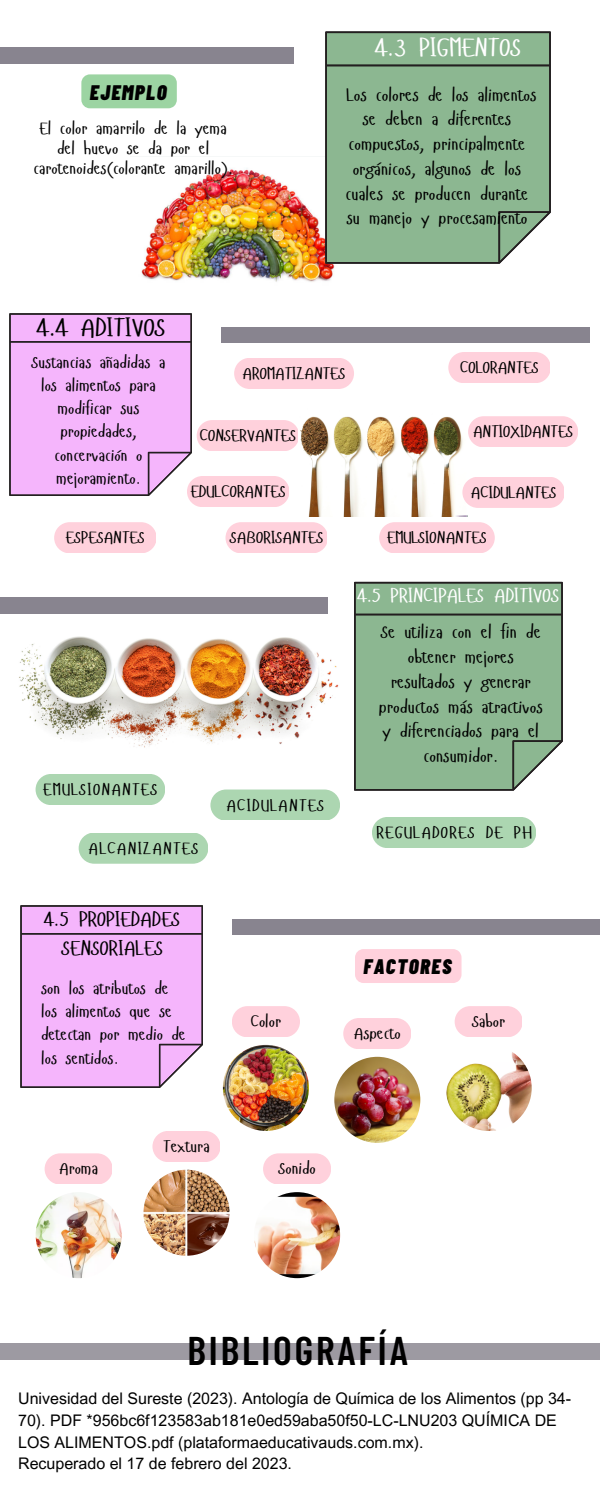
<style>
.page{position:relative;width:600px;height:1500px;background:#fff}
.page>*{position:absolute;margin:0;border:0;box-sizing:border-box;transform-origin:0 0}
.t1{font:600 40px "Barlow Condensed";letter-spacing:.07em;color:#000}
.t2{font:26.1px "Hangyaboly";color:#fff}
.t3{font:26.1px "Hangyaboly";color:#000}
.t4{font:21px/29.2px "Hangyaboly";color:#000;text-align:center}
.t5{font:italic 900 21px "Barlow Condensed";letter-spacing:.07em;color:#000}
.t6{font:20px "Hangyaboly";color:#fff}
.t7{font:18px/24.8px "Hangyaboly";color:#000;text-align:center}
.t8{font:17px/23.2px "Hangyaboly";color:#000;text-align:center}
.t9{font:17px "Hangyaboly";letter-spacing:.07em;color:#000}
.t10{font:16px/21.8px "Arial MT Pro";color:#000}
</style>
<div class="page">
<img style="left:141px;top:168px;width:194px;height:114px">
<svg style="left:325px;top:31px;width:226px;height:233px;background:#8ab28e"></svg>
<svg style="left:20px;top:905px;width:183px;height:183px;background:#eaaff0"></svg>
<div style="left:232px;top:919px;width:368px;height:16px;background:#88848f"></div>
<div style="left:0;top:47px;width:294px;height:16px;background:#88848f"></div>
<img style="left:300px;top:416px;width:168px;height:101px">
<div style="left:221px;top:327px;width:369px;height:16px;background:#88848f"></div>
<div style="left:234px;top:358px;width:120px;height:31px;background:#ffd1dc;border-radius:16px"></div>
<div style="left:448px;top:352px;width:102px;height:31px;background:#ffd1dc"></div>
<div style="left:468px;top:416px;width:110px;height:31px;background:#ffd1dc;border-radius:16px"></div>
<div style="left:462px;top:477px;width:102px;height:31px;background:#ffd1dc"></div>
<svg style="left:9px;top:313px;width:289px;height:194px"></svg>
<div style="left:54px;top:522px;width:101px;height:31px;background:#ffd1dc"></div>
<div style="left:226px;top:522px;width:101px;height:31px;background:#ffd1dc"></div>
<div style="left:379px;top:522px;width:115px;height:31px;background:#ffd1dc;border-radius:16px"></div>
<img style="left:19px;top:636px;width:320px;height:112px">
<svg style="left:354px;top:582px;width:209px;height:209px;background:#8ab28e"></svg>
<div style="left:0;top:597px;width:327px;height:16px;background:#88848f"></div>
<div style="left:36px;top:774px;width:129px;height:31px;background:#acd6b1;border-radius:16px"></div>
<div style="left:210px;top:790px;width:130px;height:30px;background:#acd6b1;border-radius:16px"></div>
<div style="left:79px;top:833px;width:129px;height:30px;background:#acd6b1;border-radius:16px"></div>
<div style="left:372px;top:817px;width:163px;height:31px;background:#acd6b1"></div>
<div style="left:232px;top:1006px;width:67px;height:31px;background:#ffd1dc;border-radius:16px"></div>
<img style="left:223px;top:1045px;width:86px;height:86px;border-radius:50%">
<div style="left:343px;top:1018px;width:68px;height:31px;background:#ffd1dc;border-radius:16px"></div>
<img style="left:334px;top:1057px;width:86px;height:86px;border-radius:50%">
<div style="left:455px;top:1006px;width:67px;height:31px;background:#ffd1dc;border-radius:16px"></div>
<img style="left:446px;top:1045px;width:86px;height:86px;border-radius:50%">
<div style="left:45px;top:1153px;width:67px;height:31px;background:#ffd1dc;border-radius:16px"></div>
<img style="left:36px;top:1192px;width:86px;height:86px;border-radius:50%">
<div style="left:152px;top:1131px;width:68px;height:31px;background:#ffd1dc;border-radius:16px"></div>
<img style="left:144px;top:1170px;width:86px;height:86px;border-radius:50%">
<div style="left:263px;top:1153px;width:68px;height:31px;background:#ffd1dc;border-radius:16px"></div>
<img style="left:254px;top:1192px;width:86px;height:86px;border-radius:50%">
<div style="left:81px;top:74px;width:96px;height:34px;background:#9cd4a2"></div>
<div style="left:355px;top:949px;width:107px;height:34px;background:#ffd1dc"></div>
<div style="left:0;top:1343px;width:600px;height:16px;background:#9d9aa2"></div>
<p class="t5" style="left:90px;top:79px;width:78px">EJEMPLO</p>
<p class="t8" style="left:33px;top:118px;width:201px;line-height:20.2px">El color amarrilo de la yema del huevo se da por el carotenoides(colorante amarillo).</p>
<h2 class="t2" style="left:375px;top:31px;width:148px">4.3 PIGMENTOS</h2>
<p class="t7" style="left:346px;top:82px;width:192px">Los colores de los alimentos se deben a diferentes compuestos, principalmente orgánicos, algunos de los cuales se producen durante su manejo y procesamiento</p>
<h2 class="t3" style="left:37px;top:310px;width:130px">4.4 ADITIVOS</h2>
<p class="t8" style="left:31px;top:350px;width:135px">Sustancias añadidas a los alimentos para modificar sus propiedades, concervación o mejoramiento.</p>
<p class="t8" style="left:243px;top:361px;width:105px">AROMATIZANTES</p>
<p class="t8" style="left:460px;top:355px;width:80px">COLORANTES</p>
<p class="t8" style="left:200px;top:423px;width:98px">CONSERVANTES</p>
<p class="t8" style="left:473px;top:419px;width:102px">ANTIOXIDANTES</p>
<p class="t8" style="left:191px;top:479px;width:97px">EDULCORANTES</p>
<p class="t8" style="left:471px;top:480px;width:87px">ACIDULANTES</p>
<p class="t8" style="left:66px;top:525px;width:80px">ESPESANTES</p>
<p class="t8" style="left:230px;top:525px;width:95px">SABORISANTES</p>
<p class="t8" style="left:387px;top:525px;width:101px">EMULSIONANTES</p>
<p class="t9" style="left:43px;top:778px;width:116px">EMULSIONANTES</p>
<p class="t9" style="left:89px;top:837px;width:111px">ALCANIZANTES</p>
<p class="t4" style="left:44px;top:903px;width:137px">4.5 PROPIEDADES<br>SENSORIALES</p>
<p class="t8" style="left:41px;top:976px;width:146px;text-align:left">son los atributos de los alimentos que se detectan por medio de los sentidos.</p>
<p class="t9" style="left:226px;top:794px;width:99px">ACIDULANTES</p>
<p class="t8" style="left:251px;top:1009px;width:32px">Color</p>
<p class="t8" style="left:59px;top:1156px;width:41px">Aroma</p>
<p class="t8" style="left:163px;top:1134px;width:48px">Textura</p>
<p class="t8" style="left:278px;top:1156px;width:39px">Sonido</p>
<p class="t6" style="left:358px;top:582px;width:203px">4.5 PRINCIPALES ADITIVOS</p>
<p class="t7" style="left:379px;top:619px;width:165px">Se utiliza con el fin de obtener mejores resultados y generar productos más atractivos y diferenciados para el consumidor.</p>
<p class="t9" style="left:376px;top:821px;width:157px">REGULADORES DE PH</p>
<p class="t5" style="left:363px;top:953px;width:90px">FACTORES</p>
<p class="t8" style="left:354px;top:1021px;width:48px">Aspecto</p>
<p class="t8" style="left:472px;top:1009px;width:35px">Sabor</p>
<h1 class="t1" style="left:188px;top:1325px;width:222px">BIBLIOGRAFÍA</h1>
<p class="t10" style="left:18px;top:1390px;width:554px">Univesidad del Sureste (2023). Antología de Química de los Alimentos (pp 34- 70). PDF *956bc6f123583ab181e0ed59aba50f50-LC-LNU203 QUÍMICA DE LOS ALIMENTOS.pdf (plataformaeducativauds.com.mx).<br>Recuperado el 17 de febrero del 2023.</p>
</div>
